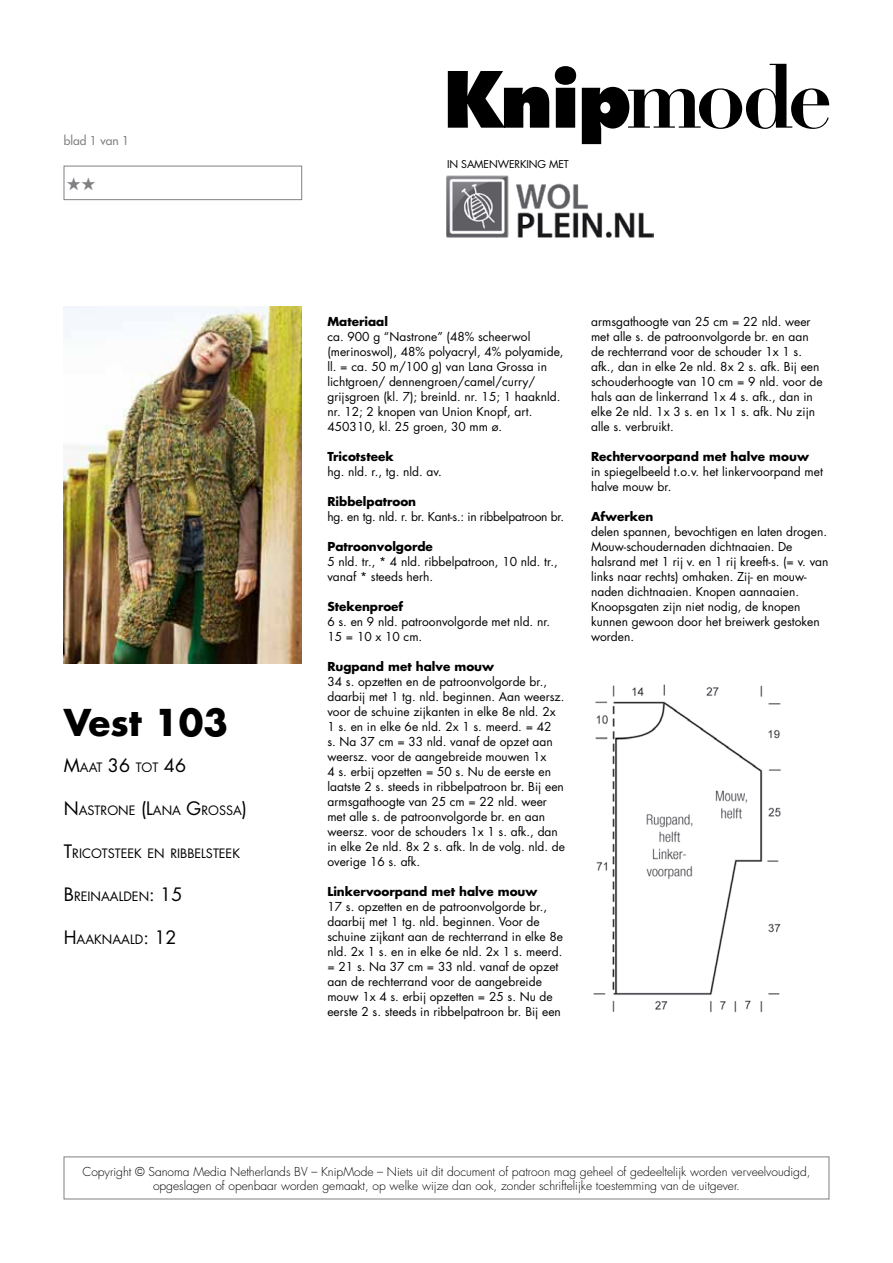
<style>
.page{position:relative;width:893px;height:1263px;background:#fff}
.page>*{position:absolute;margin:0;border:0;box-sizing:border-box;transform-origin:0 0}
.t1{font:700 36px "Futura Std";color:#000}
.t2{font:12.6px "Futura Std";color:#000}
.t3{font:12px/15px "Futura Std";color:#000}
.t4{font:300 12px/14.4px "Futura Std";color:#000;text-align:center}
.t5{font:700 12px "Futura Std";color:#000}
.t6{font:12px "Futura Std";letter-spacing:-.02em;color:#000}
.t7{font:500 12px "Futura Std";color:#818084}
.t8{font:10.5px "Futura Std";letter-spacing:-.01em;color:#000}
.s1{font-size:18px}
</style>
<div class="page">
<div style="left:64px;top:166px;width:238px;height:34px;border:1px solid #818084"></div>
<img style="left:64px;top:306px;width:238px;height:357px">
<img style="left:593px;top:684px;width:188px;height:329px">
<svg style="left:448px;top:64px;width:381px;height:80px"></svg>
<img style="left:447px;top:175px;width:206px;height:63px">
<p class="t7" style="left:64px;top:133px;width:67px">blad 1 van 1</p>
<h1 class="t1" style="left:64px;top:698px;width:166px">Vest 103</h1>
<p class="t2" style="left:64px;top:759px;width:124px"><span class="s1">M</span>AAT <span class="s1">36</span> TOT <span class="s1">46</span></p>
<p class="t2" style="left:64px;top:802px;width:185px"><span class="s1">N</span>ASTRON E <span class="s1">(L</span>ANA <span class="s1">G</span>ROSSA<span class="s1">)</span></p>
<p class="t2" style="left:64px;top:845px;width:178px"><span class="s1">T</span>RICOTSTEEK EN RIBBELSTEEK</p>
<p class="t2" style="left:64px;top:888px;width:120px"><span class="s1">B</span>REINAALDEN <span class="s1">: 15</span></p>
<p class="t2" style="left:64px;top:932px;width:114px"><span class="s1">H</span>AAKNAALD<span class="s1">: 12</span></p>
<p class="t8" style="left:447px;top:157px;width:81px">in samenwerking</p>
<p class="t8" style="left:549px;top:157px;width:21px">met</p>
<p class="t5" style="left:327px;top:314px;width:62px">Materiaal</p>
<p class="t3" style="left:327px;top:329px;width:238px">ca. 900 g “Nastrone” (48% scheerwol (merinoswol), 48% polyacryl, 4% polyamide, ll. = ca. 50 m/100 g) van Lana Grossa in lichtgroen/ dennengroen/camel/curry/ grijsgroen (kl. 7); breinld. nr. 15; 1 haaknld. nr. 12; 2 knopen van Union Knopf, art.<br>450310, kl. 25 groen, 30 mm ø.</p>
<p class="t5" style="left:327px;top:449px;width:68px">Tricotsteek</p>
<p class="t3" style="left:327px;top:464px;width:116px">hg. nld. r., tg. nld. av.</p>
<p class="t5" style="left:327px;top:494px;width:90px">Ribbelpatroon</p>
<p class="t6" style="left:327px;top:509px;width:238px">hg. en tg. nld. r. br. Kant-s.: in ribbelpatroon br.</p>
<p class="t5" style="left:327px;top:539px;width:107px">Patroonvolgorde</p>
<p class="t3" style="left:327px;top:554px;width:232px">5 nld. tr., * 4 nld. ribbelpatroon, 10 nld. tr., vanaf * steeds herh.</p>
<p class="t5" style="left:327px;top:599px;width:77px">Stekenproef</p>
<p class="t3" style="left:327px;top:614px;width:224px">6 s. en 9 nld. patroonvolgorde met nld. nr.<br>15 = 10 x 10 cm.</p>
<p class="t5" style="left:327px;top:659px;width:168px">Rugpand met halve mouw</p>
<p class="t3" style="left:327px;top:674px;width:239px">34 s. opzetten en de patroonvolgorde br., daarbij met 1 tg. nld. beginnen. Aan weersz. voor de schuine zijkanten in elke 8e nld. 2x 1 s. en in elke 6e nld. 2x 1 s. meerd. = 42<br>s. Na 37 cm = 33 nld. vanaf de opzet aan weersz. voor de aangebreide mouwen 1x<br>4 s. erbij opzetten = 50 s. Nu de eerste en laatste 2 s. steeds in ribbelpatroon br. Bij een armsgathoogte van 25 cm = 22 nld. weer met alle s. de patroonvolgorde br. en aan weersz. voor de schouders 1x 1 s. afk., dan in elke 2e nld. 8x 2 s. afk. In de volg. nld. de overige 16 s. afk.</p>
<p class="t5" style="left:327px;top:884px;width:212px">Linkervoorpand met halve mouw</p>
<p class="t3" style="left:327px;top:899px;width:237px">17 s. opzetten en de patroonvolgorde br., daarbij met 1 tg. nld. beginnen. Voor de schuine zijkant aan de rechterrand in elke 8e nld. 2x 1 s. en in elke 6e nld. 2x 1 s. meerd. = 21 s. Na 37 cm = 33 nld. vanaf de opzet aan de rechterrand voor de aangebreide mouw 1x 4 s. erbij opzetten = 25 s. Nu de eerste 2 s. steeds in ribbelpatroon br. Bij een</p>
<p class="t3" style="left:591px;top:314px;width:233px">armsgathoogte van 25 cm = 22 nld. weer met alle s. de patroonvolgorde br. en aan de rechterrand voor de schouder 1x 1 s. afk., dan in elke 2e nld. 8x 2 s. afk. Bij een schouderhoogte van 10 cm = 9 nld. voor de hals aan de linkerrand 1x 4 s. afk., dan in elke 2e nld. 1x 3 s. en 1x 1 s. afk. Nu zijn alle s. verbruikt.</p>
<p class="t5" style="left:591px;top:449px;width:219px">Rechtervoorpand met halve mouw</p>
<p class="t3" style="left:591px;top:464px;width:233px">in spiegelbeeld t.o.v. het linkervoorpand met halve mouw br.</p>
<p class="t5" style="left:591px;top:509px;width:64px">Afwerken</p>
<p class="t3" style="left:591px;top:524px;width:239px">delen spannen, bevochtigen en laten drogen.<br>Mouw-schoudernaden dichtnaaien. De halsrand met 1 rij v. en 1 rij kreeft-s. (= v. van links naar rechts) omhaken. Zij- en mouw&shy;naden dichtnaaien. Knopen aannaaien.<br>Knoopsgaten zijn niet nodig, de knopen kunnen gewoon door het breiwerk gestoken worden.</p>
<p class="t4" style="left:82px;top:1164px;width:729px">Copyright © Sanoma Media Netherlands BV – KnipMode – Niets uit dit document of patroon mag geheel of gedeeltelijk worden verveelvoudigd, opgeslagen of openbaar worden gemaakt, op welke wijze dan ook, zonder schriftelijke toestemming van de uitgever.</p>
</div>
